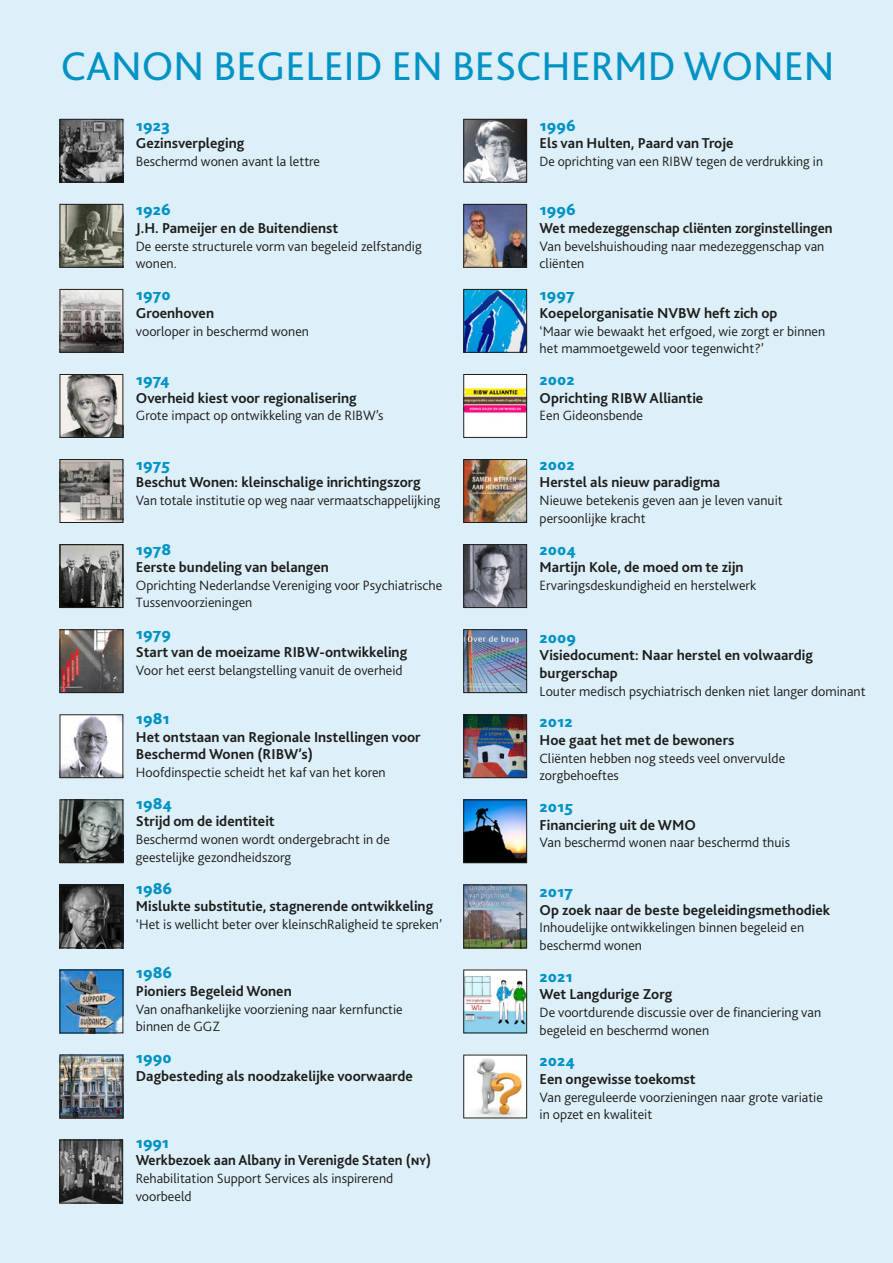
<style>
.page{position:relative;width:893px;height:1263px;background:#ddeff8}
.page>*{position:absolute;margin:0;border:0;box-sizing:border-box;transform-origin:0 0}
.t1{font:42px "Bliss 2";color:#0093c5}
.t2{font:800 16.5px "Bliss 2";color:#0093c5}
.t3{font:700 15px/17.7px "Bliss 2";color:#1d1d1b}
.t4{font:700 15px "Bliss 2";color:#1d1d1b;scale:.96 1}
.t5{font:300 14.1px/17.7px "Bliss 2";color:#1d1d1b}
</style>
<div class="page">
<img style="left:62px;top:461px;width:59px;height:60px">
<div style="left:60px;top:459px;width:63px;height:64px;border:1px solid #1d1d1b"></div>
<img style="left:465px;top:461px;width:60px;height:60px">
<div style="left:463px;top:459px;width:64px;height:64px;border:1px solid #1d1d1b"></div>
<img style="left:62px;top:887px;width:59px;height:59px">
<div style="left:60px;top:885px;width:63px;height:63px;border:1px solid #1d1d1b"></div>
<img style="left:465px;top:887px;width:60px;height:59px">
<div style="left:463px;top:885px;width:64px;height:63px;border:1px solid #1d1d1b"></div>
<img style="left:62px;top:972px;width:59px;height:59px">
<img style="left:465px;top:972px;width:60px;height:59px">
<div style="left:463px;top:970px;width:64px;height:63px;border:1px solid #1d1d1b"></div>
<img style="left:62px;top:1057px;width:59px;height:59px">
<div style="left:60px;top:1055px;width:63px;height:63px;border:1px solid #1d1d1b"></div>
<img style="left:465px;top:1057px;width:60px;height:59px">
<div style="left:463px;top:1055px;width:64px;height:63px;border:1px solid #1d1d1b"></div>
<img style="left:62px;top:1142px;width:59px;height:59px">
<div style="left:60px;top:1140px;width:63px;height:63px;border:1px solid #1d1d1b"></div>
<img style="left:62px;top:121px;width:59px;height:59px">
<div style="left:60px;top:119px;width:63px;height:63px;border:1px solid #1d1d1b"></div>
<img style="left:465px;top:121px;width:60px;height:59px">
<div style="left:463px;top:119px;width:64px;height:63px;border:1px solid #1d1d1b"></div>
<img style="left:62px;top:546px;width:59px;height:60px">
<div style="left:60px;top:544px;width:63px;height:64px;border:1px solid #1d1d1b"></div>
<img style="left:465px;top:546px;width:60px;height:60px">
<div style="left:463px;top:544px;width:64px;height:64px;border:1px solid #1d1d1b"></div>
<img style="left:62px;top:206px;width:59px;height:59px">
<div style="left:60px;top:204px;width:63px;height:63px;border:1px solid #1d1d1b"></div>
<img style="left:465px;top:206px;width:60px;height:59px">
<div style="left:463px;top:204px;width:64px;height:63px;border:1px solid #1d1d1b"></div>
<img style="left:62px;top:631px;width:59px;height:60px">
<div style="left:60px;top:629px;width:63px;height:64px;border:1px solid #1d1d1b"></div>
<img style="left:465px;top:631px;width:60px;height:60px">
<div style="left:463px;top:629px;width:64px;height:64px;border:1px solid #1d1d1b"></div>
<img style="left:62px;top:291px;width:59px;height:60px">
<div style="left:60px;top:289px;width:63px;height:64px;border:1px solid #1d1d1b"></div>
<img style="left:465px;top:291px;width:60px;height:60px">
<div style="left:463px;top:289px;width:64px;height:64px;border:1px solid #1d1d1b"></div>
<img style="left:62px;top:716px;width:59px;height:60px">
<div style="left:60px;top:714px;width:63px;height:64px;border:1px solid #1d1d1b"></div>
<img style="left:465px;top:716px;width:60px;height:60px">
<div style="left:463px;top:714px;width:64px;height:64px;border:1px solid #1d1d1b"></div>
<img style="left:62px;top:376px;width:59px;height:60px">
<div style="left:60px;top:374px;width:63px;height:64px;border:1px solid #1d1d1b"></div>
<img style="left:465px;top:376px;width:60px;height:60px">
<div style="left:463px;top:374px;width:64px;height:64px;border:1px solid #1d1d1b"></div>
<img style="left:62px;top:802px;width:59px;height:59px">
<div style="left:60px;top:800px;width:63px;height:63px;border:1px solid #1d1d1b"></div>
<img style="left:465px;top:802px;width:60px;height:59px">
<div style="left:463px;top:800px;width:64px;height:63px;border:1px solid #1d1d1b"></div>
<h1 class="t1" style="left:61px;top:40px;width:775px">CANON BEGELEID EN BESCHERMD WONEN</h1>
<p class="t2" style="left:136px;top:115px;width:36px">1923</p>
<p class="t3" style="left:136px;top:134px;width:110px">Gezinsverpleging</p>
<p class="t5" style="left:136px;top:152px;width:186px">Beschermd wonen avant la lettre</p>
<p class="t2" style="left:136px;top:200px;width:36px">1926</p>
<p class="t3" style="left:136px;top:219px;width:204px">J.H. Pameijer en de Buitendienst</p>
<p class="t5" style="left:136px;top:237px;width:287px">De eerste structurele vorm van begeleid zelfstandig wonen.</p>
<p class="t2" style="left:136px;top:284px;width:36px">1970</p>
<p class="t3" style="left:136px;top:304px;width:80px">Groenhoven</p>
<p class="t5" style="left:136px;top:322px;width:175px">voorloper in beschermd wonen</p>
<p class="t2" style="left:136px;top:369px;width:35px">1974</p>
<p class="t3" style="left:136px;top:388px;width:222px">Overheid kiest voor regionalisering</p>
<p class="t5" style="left:136px;top:406px;width:249px">Grote impact op ontwikkeling van de RIBW’s</p>
<p class="t2" style="left:136px;top:454px;width:35px">1975</p>
<p class="t3" style="left:136px;top:473px;width:286px">Beschut Wonen: kleinschalige inrichtingszorg</p>
<p class="t5" style="left:136px;top:491px;width:306px">Van totale institutie op weg naar vermaatschappelijking</p>
<p class="t2" style="left:136px;top:539px;width:37px">1978</p>
<p class="t3" style="left:136px;top:558px;width:195px">Eerste bundeling van belangen</p>
<p class="t5" style="left:136px;top:576px;width:308px">Oprichting Nederlandse Vereniging voor Psychiatrische<br>Tussenvoorzieningen</p>
<p class="t2" style="left:136px;top:623px;width:37px">1979</p>
<p class="t3" style="left:136px;top:643px;width:273px">Start van de moeizame RIBW-ontwikkeling</p>
<p class="t5" style="left:136px;top:661px;width:268px">Voor het eerst belangstelling vanuit de overheid</p>
<p class="t2" style="left:136px;top:708px;width:36px">1981</p>
<p class="t3" style="left:136px;top:727px;width:286px">Het ontstaan van Regionale Instellingen voor<br>Beschermd Wonen (RIBW’s)</p>
<p class="t5" style="left:136px;top:763px;width:251px">Hoofdinspectie scheidt het kaf van het koren</p>
<p class="t2" style="left:136px;top:793px;width:38px">1984</p>
<p class="t3" style="left:136px;top:812px;width:140px">Strijd om de identiteit</p>
<p class="t5" style="left:136px;top:830px;width:256px">Beschermd wonen wordt ondergebracht in de geestelijke gezondheidszorg</p>
<p class="t2" style="left:136px;top:878px;width:38px">1986</p>
<p class="t3" style="left:136px;top:897px;width:299px">Mislukte substitutie, stagnerende ontwikkeling</p>
<p class="t5" style="left:136px;top:915px;width:308px">‘Het is wellicht beter over kleinschRaligheid te spreken’</p>
<p class="t2" style="left:136px;top:962px;width:38px">1986</p>
<p class="t3" style="left:136px;top:982px;width:157px">Pioniers Begeleid Wonen</p>
<p class="t5" style="left:136px;top:1000px;width:268px">Van onafhankelijke voorziening naar kernfunctie binnen de GGZ</p>
<p class="t2" style="left:136px;top:1047px;width:37px">1990</p>
<p class="t3" style="left:136px;top:1066px;width:279px">Dagbesteding als noodzakelijke voorwaarde</p>
<p class="t2" style="left:136px;top:1132px;width:35px">1991</p>
<p class="t4" style="left:136px;top:1151px;width:309px">Werkbezoek aan Albany in Verenigde Staten (NY)</p>
<p class="t5" style="left:136px;top:1169px;width:259px">Rehabilitation Support Services als inspirerend voorbeeld</p>
<p class="t2" style="left:540px;top:115px;width:38px">1996</p>
<p class="t3" style="left:540px;top:134px;width:195px">Els van Hulten, Paard van Troje</p>
<p class="t5" style="left:540px;top:152px;width:285px">De oprichting van een RIBW tegen de verdrukking in</p>
<p class="t2" style="left:540px;top:200px;width:38px">1996</p>
<p class="t4" style="left:540px;top:219px;width:307px">Wet medezeggenschap cliënten zorginstellingen</p>
<p class="t5" style="left:540px;top:237px;width:286px">Van bevelshuishouding naar medezeggenschap van cliënten</p>
<p class="t2" style="left:540px;top:284px;width:37px">1997</p>
<p class="t3" style="left:540px;top:304px;width:239px">Koepelorganisatie NVBW heft zich op</p>
<p class="t5" style="left:540px;top:322px;width:287px">‘Maar wie bewaakt het erfgoed, wie zorgt er binnen het mammoetgeweld voor tegenwicht?’</p>
<p class="t2" style="left:540px;top:369px;width:36px">2002</p>
<p class="t3" style="left:540px;top:388px;width:165px">Oprichting RIBW Alliantie</p>
<p class="t5" style="left:540px;top:406px;width:105px">Een Gideonsbende</p>
<p class="t2" style="left:540px;top:454px;width:36px">2002</p>
<p class="t3" style="left:540px;top:473px;width:182px">Herstel als nieuw paradigma</p>
<p class="t5" style="left:540px;top:491px;width:245px">Nieuwe betekenis geven aan je leven vanuit persoonlijke kracht</p>
<p class="t2" style="left:540px;top:539px;width:37px">2004</p>
<p class="t3" style="left:540px;top:558px;width:205px">Martijn Kole, de moed om te zijn</p>
<p class="t5" style="left:540px;top:576px;width:218px">Ervaringsdeskundigheid en herstelwerk</p>
<p class="t2" style="left:540px;top:627px;width:38px">2009</p>
<p class="t3" style="left:540px;top:646px;width:275px">Visiedocument: Naar herstel en volwaardig burgerschap</p>
<p class="t5" style="left:540px;top:682px;width:327px">Louter medisch psychiatrisch denken niet langer dominant</p>
<p class="t2" style="left:540px;top:712px;width:35px">2012</p>
<p class="t3" style="left:540px;top:731px;width:196px">Hoe gaat het met de bewoners</p>
<p class="t5" style="left:540px;top:749px;width:247px">Cliënten hebben nog steeds veel onvervulde zorgbehoeftes</p>
<p class="t2" style="left:540px;top:796px;width:35px">2015</p>
<p class="t3" style="left:540px;top:816px;width:158px">Financiering uit de WMO</p>
<p class="t5" style="left:540px;top:833px;width:252px">Van beschermd wonen naar beschermd thuis</p>
<p class="t2" style="left:540px;top:881px;width:35px">2017</p>
<p class="t3" style="left:540px;top:900px;width:292px">Op zoek naar de beste begeleidingsmethodiek</p>
<p class="t5" style="left:540px;top:918px;width:266px">Inhoudelijke ontwikkelingen binnen begeleid en beschermd wonen</p>
<p class="t2" style="left:540px;top:966px;width:35px">2021</p>
<p class="t3" style="left:540px;top:985px;width:134px">Wet Langdurige Zorg</p>
<p class="t5" style="left:540px;top:1003px;width:283px">De voortdurende discussie over de financiering van begeleid en beschermd wonen</p>
<p class="t2" style="left:540px;top:1051px;width:36px">2024</p>
<p class="t3" style="left:540px;top:1070px;width:157px">Een ongewisse toekomst</p>
<p class="t5" style="left:540px;top:1088px;width:285px">Van gereguleerde voorzieningen naar grote variatie in opzet en kwaliteit</p>
</div>
